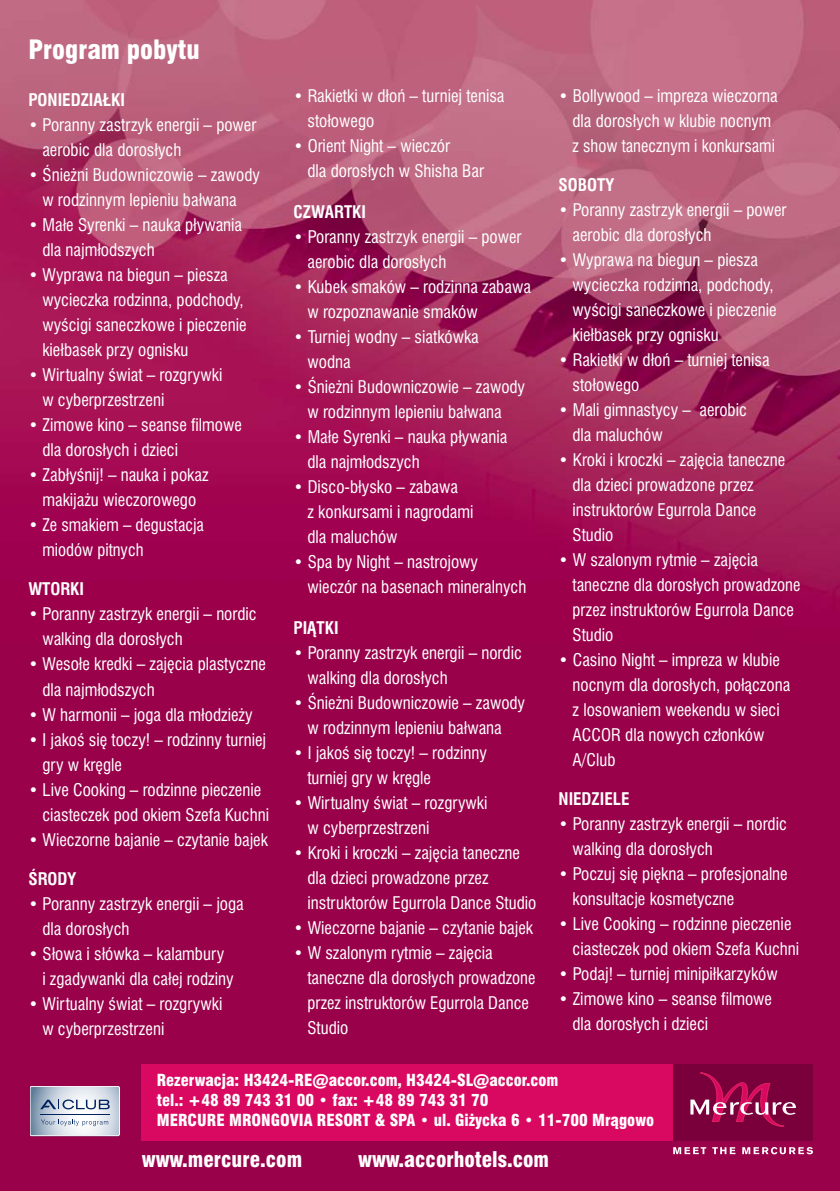
<style>
.page{position:relative;width:840px;height:1191px;background:#fff}
.page>*{position:absolute;margin:0;border:0;box-sizing:border-box;transform-origin:0 0}
.t1{font:900 condensed 26px "Swiss 721 PL";color:#fff}
.t2{font:900 condensed 21px "Swiss 721 PL";color:#fff}
.t3{font:condensed 17px/25px "Swiss 721 PL";color:#fff}
.t4{font:700 condensed 17px "Swiss 721 PL";color:#fff}
.t5{font:900 condensed 16.2px/20px "Swiss 721 PL";color:#fff}
</style>
<div class="page">
<img style="left:0;top:0;width:839px;height:1191px">
<div style="left:142px;top:1063px;width:546px;height:77px;background:#d90861"></div>
<div style="left:672px;top:1063px;width:140px;height:77px;background:#7a003c"></div>
<svg style="left:690px;top:1072px;width:105px;height:54px"></svg>
<svg style="left:672px;top:1147px;width:33px;height:7px"></svg>
<svg style="left:711px;top:1147px;width:24px;height:7px"></svg>
<svg style="left:741px;top:1147px;width:71px;height:7px"></svg>
<svg style="left:31px;top:1087px;width:89px;height:49px"></svg>
<svg style="left:30px;top:1086px;width:89px;height:49px"></svg>
<div style="left:30px;top:1086px;width:89px;height:49px;border:1px solid #fff;border-radius:2px"></div>
<svg style="left:40px;top:1099px;width:70px;height:10px"></svg>
<hr style="left:40px;top:1114px;width:70px;height:1px;background:#00235d">
<svg style="left:41px;top:1119px;width:67px;height:7px"></svg>
<h1 class="t1" style="left:28px;top:40px;width:173px">Program pobytu</h1>
<p class="t4" style="left:28px;top:92px;width:98px">PONIEDZIAŁKI</p>
<p class="t3" style="left:42px;top:114px;width:215px;text-indent:-14px">• Poranny zastrzyk energii – power aerobic dla dorosłych</p>
<p class="t3" style="left:28px;top:164px;width:233px;text-align:center">• Ânie˝ni Budowniczowie – zawody w rodzinnym lepieniu bałwana</p>
<p class="t3" style="left:42px;top:214px;width:201px;text-indent:-14px">• Małe Syrenki – nauka pływania dla najmłodszych</p>
<p class="t3" style="left:42px;top:264px;width:205px;text-indent:-14px">• Wyprawa na biegun – piesza wycieczka rodzinna, podchody, wyÊcigi saneczkowe i pieczenie kiełbasek przy ognisku</p>
<p class="t3" style="left:42px;top:364px;width:181px;text-indent:-14px">• Wirtualny Êwiat – rozgrywki w cyberprzestrzeni</p>
<p class="t3" style="left:42px;top:414px;width:201px;text-indent:-14px">• Zimowe kino – seanse filmowe dla dorosłych i dzieci</p>
<p class="t3" style="left:28px;top:464px;width:182px;text-align:center">• ZabłyÊnij! – nauka i pokaz makija˝u wieczorowego</p>
<p class="t3" style="left:42px;top:514px;width:163px;text-indent:-14px">• Ze smakiem – degustacja miodów pitnych</p>
<p class="t4" style="left:28px;top:581px;width:57px">WTORKI</p>
<p class="t3" style="left:42px;top:603px;width:216px;text-indent:-14px">• Poranny zastrzyk energii – nordic walking dla dorosłych</p>
<p class="t3" style="left:42px;top:653px;width:225px;text-indent:-14px">• Wesołe kredki – zaj´cia plastyczne dla najmłodszych</p>
<p class="t3" style="left:28px;top:703px;width:226px">• W harmonii – joga dla młodzie˝y</p>
<p class="t3" style="left:42px;top:728px;width:225px;text-indent:-14px">• I jakoÊ si´ toczy! – rodzinny turniej gry w kr´gle</p>
<p class="t3" style="left:42px;top:778px;width:228px;text-indent:-14px">• Live Cooking – rodzinne pieczenie ciasteczek pod okiem Szefa Kuchni</p>
<p class="t3" style="left:28px;top:828px;width:241px">• Wieczorne bajanie – czytanie bajek</p>
<p class="t4" style="left:28px;top:870px;width:50px">ÂRODY</p>
<p class="t3" style="left:42px;top:892px;width:203px;text-indent:-14px">• Poranny zastrzyk energii – joga dla dorosłych</p>
<p class="t3" style="left:42px;top:942px;width:193px;text-indent:-14px">• Słowa i słówka – kalambury<br>i zgadywanki dla całej rodziny</p>
<p class="t3" style="left:42px;top:992px;width:181px;text-indent:-14px">• Wirtualny Êwiat – rozgrywki w cyberprzestrzeni</p>
<p class="t3" style="left:307px;top:85px;width:198px;text-indent:-14px">• Rakietki w dłoƒ – turniej tenisa stołowego</p>
<p class="t3" style="left:307px;top:135px;width:178px;text-indent:-14px">• Orient Night – wieczór<br>dla dorosłych w Shisha Bar</p>
<p class="t4" style="left:293px;top:204px;width:74px">CZWARTKI</p>
<p class="t3" style="left:307px;top:226px;width:215px;text-indent:-14px">• Poranny zastrzyk energii – power aerobic dla dorosłych</p>
<p class="t3" style="left:307px;top:276px;width:225px;text-indent:-14px">• Kubek smaków – rodzinna zabawa w rozpoznawanie smaków</p>
<p class="t3" style="left:307px;top:326px;width:173px;text-indent:-14px">• Turniej wodny – siatkówka wodna</p>
<p class="t3" style="left:293px;top:376px;width:233px;text-align:center">• Ânie˝ni Budowniczowie – zawody w rodzinnym lepieniu bałwana</p>
<p class="t3" style="left:307px;top:426px;width:201px;text-indent:-14px">• Małe Syrenki – nauka pływania dla najmłodszych</p>
<p class="t3" style="left:307px;top:476px;width:167px;text-indent:-14px">• Disco-błysko – zabawa<br>z konkursami i nagrodami dla maluchów</p>
<p class="t3" style="left:307px;top:551px;width:220px;text-indent:-14px">• Spa by Night – nastrojowy wieczór na basenach mineralnych</p>
<p class="t4" style="left:293px;top:620px;width:47px">PIÑTKI</p>
<p class="t3" style="left:307px;top:642px;width:216px;text-indent:-14px">• Poranny zastrzyk energii – nordic walking dla dorosłych</p>
<p class="t3" style="left:293px;top:692px;width:233px;text-align:center">• Ânie˝ni Budowniczowie – zawody w rodzinnym lepieniu bałwana</p>
<p class="t3" style="left:307px;top:742px;width:181px;text-indent:-14px">• I jakoÊ si´ toczy! – rodzinny turniej gry w kr´gle</p>
<p class="t3" style="left:307px;top:792px;width:181px;text-indent:-14px">• Wirtualny Êwiat – rozgrywki w cyberprzestrzeni</p>
<p class="t3" style="left:307px;top:842px;width:230px;text-indent:-14px">• Kroki i kroczki – zaj´cia taneczne dla dzieci prowadzone przez instruktorów Egurrola Dance Studio</p>
<p class="t3" style="left:293px;top:917px;width:241px">• Wieczorne bajanie – czytanie bajek</p>
<p class="t3" style="left:307px;top:942px;width:229px;text-indent:-14px">• W szalonym rytmie – zaj´cia taneczne dla dorosłych prowadzone przez instruktorów Egurrola Dance<br>Studio</p>
<p class="t3" style="left:572px;top:85px;width:207px;text-indent:-14px">• Bollywood – impreza wieczorna dla dorosłych w klubie nocnym z show tanecznym i konkursami</p>
<p class="t4" style="left:558px;top:177px;width:58px">SOBOTY</p>
<p class="t3" style="left:572px;top:199px;width:215px;text-indent:-14px">• Poranny zastrzyk energii – power aerobic dla dorosłych</p>
<p class="t3" style="left:572px;top:249px;width:205px;text-indent:-14px">• Wyprawa na biegun – piesza wycieczka rodzinna, podchody, wyÊcigi saneczkowe i pieczenie kiełbasek przy ognisku</p>
<p class="t3" style="left:572px;top:349px;width:198px;text-indent:-14px">• Rakietki w dłoƒ – turniej tenisa stołowego</p>
<p class="t3" style="left:572px;top:399px;width:176px;text-indent:-14px">• Mali gimnastycy – aerobic dla maluchów</p>
<p class="t3" style="left:572px;top:449px;width:214px;text-indent:-14px">• Kroki i kroczki – zaj´cia taneczne dla dzieci prowadzone przez instruktorów Egurrola Dance<br>Studio</p>
<p class="t3" style="left:572px;top:549px;width:229px;text-indent:-14px">• W szalonym rytmie – zaj´cia taneczne dla dorosłych prowadzone przez instruktorów Egurrola Dance<br>Studio</p>
<p class="t3" style="left:572px;top:649px;width:219px;text-indent:-14px">• Casino Night – impreza w klubie nocnym dla dorosłych, połàczona z losowaniem weekendu w sieci<br>ACCOR dla nowych członków<br>A/Club</p>
<p class="t4" style="left:558px;top:791px;width:72px">NIEDZIELE</p>
<p class="t3" style="left:572px;top:813px;width:216px;text-indent:-14px">• Poranny zastrzyk energii – nordic walking dla dorosłych</p>
<p class="t3" style="left:572px;top:863px;width:217px;text-indent:-14px">• Poczuj si´ pi´kna – profesjonalne konsultacje kosmetyczne</p>
<p class="t3" style="left:572px;top:913px;width:228px;text-indent:-14px">• Live Cooking – rodzinne pieczenie ciasteczek pod okiem Szefa Kuchni</p>
<p class="t3" style="left:558px;top:963px;width:220px">• Podaj! – turniej minipiłkarzyków</p>
<p class="t3" style="left:572px;top:988px;width:201px;text-indent:-14px">• Zimowe kino – seanse filmowe dla dorosłych i dzieci</p>
<p class="t5" style="left:157px;top:1071px;width:498px">Rezerwacja: H3424-RE@accor.com, H3424-SL@accor.com<br>tel.: +48 89 743 31 00 • fax: +48 89 743 31 70<br>MERCURE MRONGOVIA RESORT &amp; SPA • ul. Gi˝ycka 6 • 11-700 Mràgowo</p>
<p class="t2" style="left:142px;top:1150px;width:162px">www.mercure.com</p>
<p class="t2" style="left:358px;top:1150px;width:192px">www.accorhotels.com</p>
</div>
